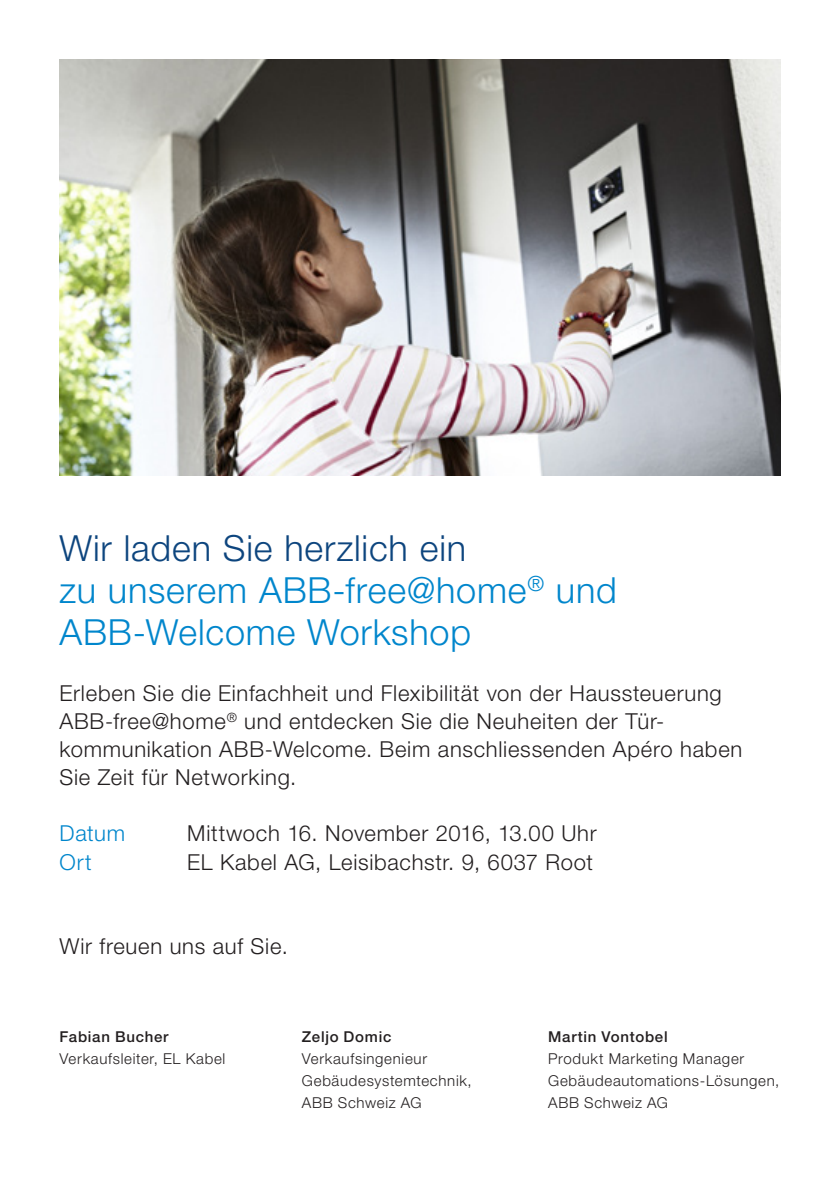
<style>
.page{position:relative;width:840px;height:1191px;background:#fff}
.page>*{position:absolute;margin:0;border:0;box-sizing:border-box;transform-origin:0 0}
.t1{font:300 36px/42px "Helvetica Neue LT Pro";letter-spacing:.02em;color:#0086cc}
.t2{font:300 22px/28px "Helvetica Neue LT Pro";letter-spacing:.035em;color:#231f20}
.t3{font:300 22px "Helvetica Neue LT Pro";letter-spacing:.03em;color:#0086cc}
.t4{font:300 15px "Helvetica Neue LT Pro";letter-spacing:.045em;color:#231f20}
.t5{font:500 15px "Helvetica Neue LT Pro";letter-spacing:.05em;color:#231f20}
.s1{color:#0d457e}
</style>
<div class="page">
<img style="left:60px;top:60px;width:720px;height:415px">
<h1 class="t1" style="left:59px;top:527px;width:558px"><span class="s1">Wir laden Sie herzlich ein<br></span>zu unserem ABB-free@home<sup>®</sup> und<br>ABB-Welcome Workshop</h1>
<p class="t2" style="left:60px;top:679px;width:684px">Erleben Sie die Einfachheit und Flexibilität von der Haussteuerung ABB-free@home<sup>®</sup> und entdecken Sie die Neuheiten der Tür&shy;kommunikation ABB-Welcome. Beim anschliessenden Apéro haben Sie Zeit für Networking.</p>
<p class="t3" style="left:60px;top:820px;width:67px">Datum</p>
<p class="t2" style="left:187px;top:819px;width:411px">Mittwoch 16. November 2016, 13.00 Uhr</p>
<p class="t3" style="left:60px;top:848px;width:33px">Ort</p>
<p class="t2" style="left:187px;top:847px;width:407px">EL Kabel AG, Leisibachstr. 9, 6037 Root</p>
<p class="t2" style="left:60px;top:931px;width:230px">Wir freuen uns auf Sie.</p>
<p class="t5" style="left:60px;top:1027px;width:110px">Fabian Bucher</p>
<p class="t5" style="left:302px;top:1027px;width:91px">Zeljo Domic</p>
<p class="t5" style="left:548px;top:1027px;width:121px">Martin Vontobel</p>
<p class="t4" style="left:60px;top:1049px;width:167px">Verkaufsleiter, EL Kabel</p>
<p class="t4" style="left:302px;top:1049px;width:127px">Verkaufsingenieur</p>
<p class="t4" style="left:548px;top:1049px;width:197px">Produkt Marketing Manager</p>
<p class="t4" style="left:302px;top:1071px;width:171px">Gebäudesystemtechnik,</p>
<p class="t4" style="left:548px;top:1071px;width:233px">Gebäudeautomations-Lösungen,</p>
<p class="t4" style="left:302px;top:1093px;width:121px">ABB Schweiz AG</p>
<p class="t4" style="left:548px;top:1093px;width:121px">ABB Schweiz AG</p>
</div>
